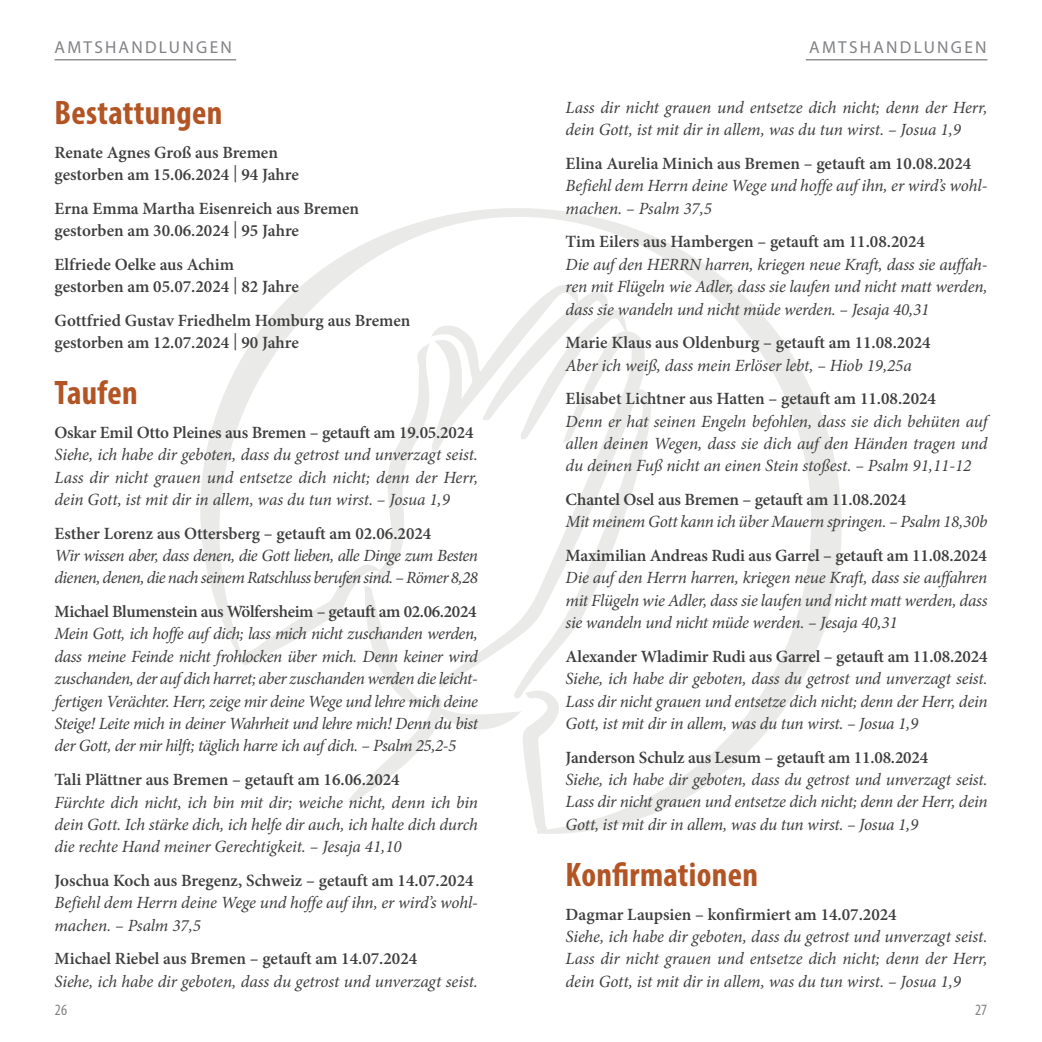
<style>
.page{position:relative;width:1042px;height:1042px;background:#fff}
.page>*{position:absolute;margin:0;border:0;box-sizing:border-box;transform-origin:0 0}
.Headline_im_Text{font:700 condensed 34.12px "Myriad Pro";letter-spacing:.01em;color:#b35425}
.t1{font:17.32px "Myriad Pro";letter-spacing:.13em;color:#808285}
.Biblevers{font:italic 17.15px/22.4px "Minion Pro";letter-spacing:-.015em;color:#3e3e3f;text-align:justify}
.Infos{font:600 17.15px "Minion Pro";letter-spacing:-.005em;color:#3e3e3f}
.Biblevers-2{font:italic 17.15px/22.4px "Minion Pro";letter-spacing:-.035em;color:#3e3e3f}
.t2{font:condensed 15.75px "Myriad Pro";color:#808285}
.s1{font-weight:400}
</style>
<div class="page">
<hr style="left:55px;top:59px;width:181px;height:1px;background:#808285">
<hr style="left:806px;top:59px;width:181px;height:1px;background:#808285">
<svg style="left:200px;top:208px;width:642px;height:626px"></svg>
<p class="t1" style="left:54px;top:36px;width:179px">AMTSHANDLUNGEN</p>
<p class="t1" style="left:809px;top:36px;width:179px">AMTSHANDLUNGEN</p>
<p class="Headline_im_Text" style="left:55px;top:91px;width:169px">Bestattungen</p>
<p class="Infos" style="left:55px;top:140px;width:225px">Renate Agnes Groß aus Bremen</p>
<p class="Infos" style="left:55px;top:163px;width:246px">gestorben am 15.06.2024 <span class="s1">|</span> 94 Jahre</p>
<p class="Infos" style="left:55px;top:196px;width:306px">Erna Emma Martha Eisenreich aus Bremen</p>
<p class="Infos" style="left:55px;top:219px;width:246px">gestorben am 30.06.2024 <span class="s1">|</span> 95 Jahre</p>
<p class="Infos" style="left:55px;top:252px;width:181px">Elfriede Oelke aus Achim</p>
<p class="Infos" style="left:55px;top:275px;width:246px">gestorben am 05.07.2024 <span class="s1">|</span> 82 Jahre</p>
<p class="Infos" style="left:55px;top:308px;width:357px">Gottfried Gustav Friedhelm Homburg aus Bremen</p>
<p class="Infos" style="left:55px;top:331px;width:246px">gestorben am 12.07.2024 <span class="s1">|</span> 90 Jahre</p>
<p class="Headline_im_Text" style="left:55px;top:371px;width:85px">Taufen</p>
<p class="Infos" style="left:55px;top:420px;width:420px">Oskar Emil Otto Pleines aus Bremen – getauft am 19.05.2024</p>
<p class="Biblevers" style="left:55px;top:443px;width:425px">Siehe, ich habe dir geboten, dass du getrost und unverzagt seist.<br>Lass dir nicht grauen und entsetze dich nicht; denn der Herr, dein Gott, ist mit dir in allem, was du tun wirst. – Josua 1,9</p>
<p class="Infos" style="left:55px;top:521px;width:378px">Esther Lorenz aus Ottersberg – getauft am 02.06.2024</p>
<p class="Biblevers-2" style="left:55px;top:544px;width:425px">Wir wissen aber, dass denen, die Gott lieben, alle Dinge zum Besten dienen, denen, die nach seinem Ratschluss berufen sind. – Römer 8,28</p>
<p class="Infos" style="left:55px;top:600px;width:423px">Michael Blumenstein aus Wölfersheim – getauft am 02.06.2024</p>
<p class="Biblevers" style="left:55px;top:623px;width:425px">Mein Gott, ich hoffe auf dich; lass mich nicht zuschanden werden, dass meine Feinde nicht frohlocken über mich. Denn keiner wird zuschanden, der auf dich harret; aber zuschanden werden die leicht&shy;fertigen Verächter. Herr, zeige mir deine Wege und lehre mich deine Steige! Leite mich in deiner Wahrheit und lehre mich! Denn du bist der Gott, der mir hilft; täglich harre ich auf dich. – Psalm 25,2-5</p>
<p class="Infos" style="left:55px;top:768px;width:347px">Tali Plättner aus Bremen – getauft am 16.06.2024</p>
<p class="Biblevers" style="left:55px;top:791px;width:425px">Fürchte dich nicht, ich bin mit dir; weiche nicht, denn ich bin dein Gott. Ich stärke dich, ich helfe dir auch, ich halte dich durch die rechte Hand meiner Gerechtigkeit. – Jesaja 41,10</p>
<p class="Infos" style="left:55px;top:868px;width:421px">Joschua Koch aus Bregenz, Schweiz – getauft am 14.07.2024</p>
<p class="Biblevers" style="left:55px;top:891px;width:425px">Befiehl dem Herrn deine Wege und hoffe auf ihn, er wird’s wohl&shy;machen. – Psalm 37,5</p>
<p class="Infos" style="left:55px;top:947px;width:364px">Michael Riebel aus Bremen – getauft am 14.07.2024</p>
<p class="Biblevers" style="left:55px;top:970px;width:425px">Siehe, ich habe dir geboten, dass du getrost und unverzagt seist.</p>
<p class="Biblevers" style="left:566px;top:96px;width:423px">Lass dir nicht grauen und entsetze dich nicht; denn der Herr, dein Gott, ist mit dir in allem, was du tun wirst. – Josua 1,9</p>
<p class="Infos" style="left:566px;top:152px;width:407px">Elina Aurelia Minich aus Bremen – getauft am 10.08.2024</p>
<p class="Biblevers" style="left:566px;top:175px;width:423px">Befiehl dem Herrn deine Wege und hoffe auf ihn, er wird’s wohl&shy;machen. – Psalm 37,5</p>
<p class="Infos" style="left:566px;top:230px;width:361px">Tim Eilers aus Hambergen – getauft am 11.08.2024</p>
<p class="Biblevers" style="left:566px;top:253px;width:423px">Die auf den HERRN harren, kriegen neue Kraft, dass sie auffah&shy;ren mit Flügeln wie Adler, dass sie laufen und nicht matt werden, dass sie wandeln und nicht müde werden. – Jesaja 40,31</p>
<p class="Infos" style="left:566px;top:331px;width:367px">Marie Klaus aus Oldenburg – getauft am 11.08.2024</p>
<p class="Biblevers" style="left:566px;top:354px;width:348px">Aber ich weiß, dass mein Erlöser lebt, – Hiob 19,25a</p>
<p class="Infos" style="left:566px;top:387px;width:372px">Elisabet Lichtner aus Hatten – getauft am 11.08.2024</p>
<p class="Biblevers" style="left:566px;top:410px;width:423px">Denn er hat seinen Engeln befohlen, dass sie dich behüten auf allen deinen Wegen, dass sie dich auf den Händen tragen und du deinen Fuß nicht an einen Stein stoßest. – Psalm 91,11-12</p>
<p class="Infos" style="left:566px;top:488px;width:342px">Chantel Osel aus Bremen – getauft am 11.08.2024</p>
<p class="Biblevers" style="left:566px;top:511px;width:423px">Mit meinem Gott kann ich über Mauern springen. – Psalm 18,30b</p>
<p class="Infos" style="left:566px;top:543px;width:423px">Maximilian Andreas Rudi aus Garrel – getauft am 11.08.2024</p>
<p class="Biblevers" style="left:566px;top:567px;width:423px">Die auf den Herrn harren, kriegen neue Kraft, dass sie auffahren mit Flügeln wie Adler, dass sie laufen und nicht matt werden, dass sie wandeln und nicht müde werden. – Jesaja 40,31</p>
<p class="Infos" style="left:566px;top:644px;width:423px">Alexander Wladimir Rudi aus Garrel – getauft am 11.08.2024</p>
<p class="Biblevers" style="left:566px;top:667px;width:423px">Siehe, ich habe dir geboten, dass du getrost und unverzagt seist.<br>Lass dir nicht grauen und entsetze dich nicht; denn der Herr, dein Gott, ist mit dir in allem, was du tun wirst. – Josua 1,9</p>
<p class="Infos" style="left:566px;top:745px;width:364px">Janderson Schulz aus Lesum – getauft am 11.08.2024</p>
<p class="Biblevers" style="left:566px;top:768px;width:423px">Siehe, ich habe dir geboten, dass du getrost und unverzagt seist.<br>Lass dir nicht grauen und entsetze dich nicht; denn der Herr, dein Gott, ist mit dir in allem, was du tun wirst. – Josua 1,9</p>
<p class="Headline_im_Text" style="left:566px;top:853px;width:194px">Konfirmationen</p>
<p class="Infos" style="left:566px;top:902px;width:333px">Dagmar Laupsien – konfirmiert am 14.07.2024</p>
<p class="Biblevers" style="left:566px;top:925px;width:423px">Siehe, ich habe dir geboten, dass du getrost und unverzagt seist.<br>Lass dir nicht grauen und entsetze dich nicht; denn der Herr, dein Gott, ist mit dir in allem, was du tun wirst. – Josua 1,9</p>
<p class="t2" style="left:55px;top:1000px;width:14px">26</p>
<p class="t2" style="left:975px;top:1000px;width:14px">27</p>
</div>
